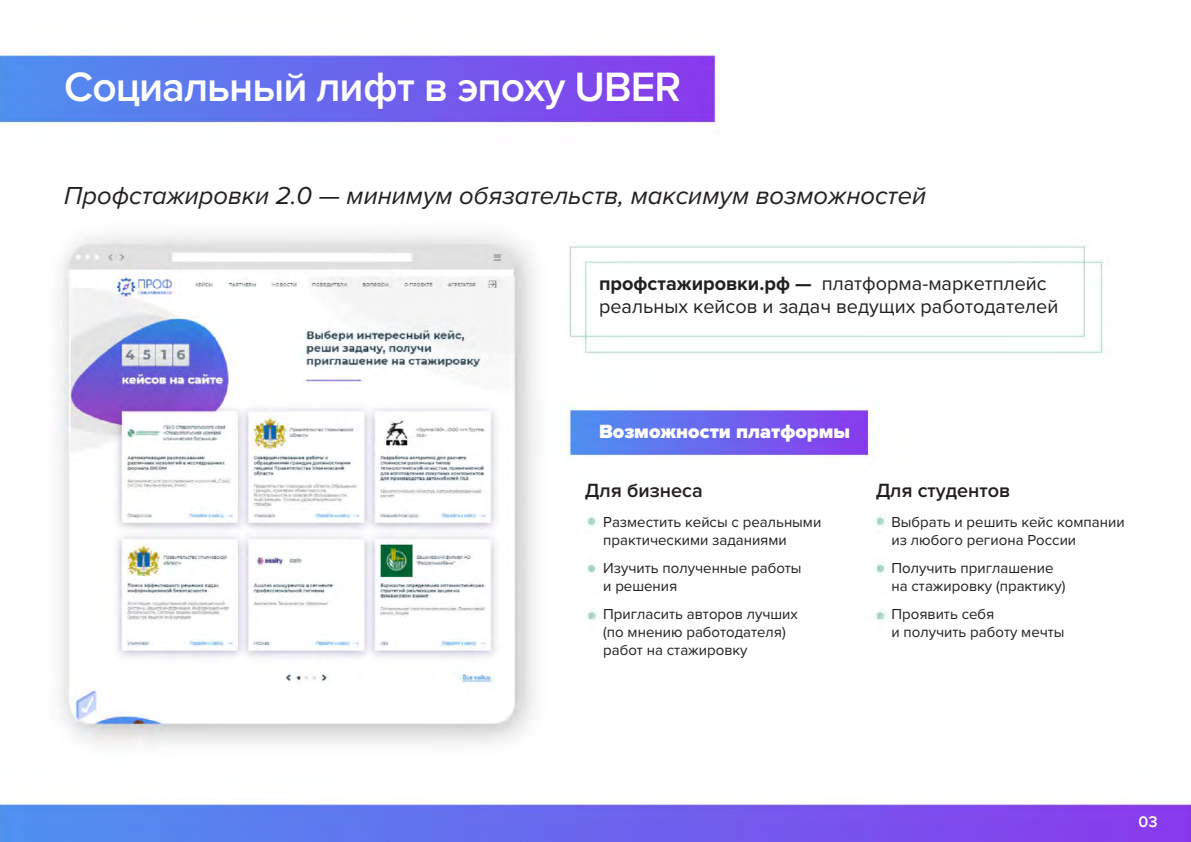
<style>
.page{position:relative;width:1191px;height:842px;background:#fff}
.page>*{position:absolute;margin:0;border:0;box-sizing:border-box;transform-origin:0 0}
.t1{font:600 42.5px "Proxima Nova";letter-spacing:-.025em;color:#fff}
.t2{font:italic 25.5px "Proxima Nova";color:#231f20}
.t3{font:19.8px/23.8px "Proxima Nova";color:#231f20}
.t4{font:600 19.8px "Proxima Nova";color:#231f20}
.t5{font:900 19.8px "Proxima Nova";color:#fff}
.t6{font:600 16px "Proxima Nova";color:#fff}
.t7{font:15px/18px "Proxima Nova";color:#231f20}
.s1{font-weight:700}
</style>
<div class="page">
<img style="left:0;top:54px;width:1191px;height:788px">
<h1 class="t1" style="left:64px;top:62px;width:618px">Социальный лифт в эпоху UBER</h1>
<h2 class="t2" style="left:64px;top:176px;width:863px">Профстажировки 2.0 — минимум обязательств, максимум возможностей</h2>
<h3 class="t3" style="left:599px;top:270px;width:461px"><span class="s1">профстажировки.рф —</span> платформа-маркетплейс реальных кейсов и задач ведущих работодателей</h3>
<h3 class="t5" style="left:599px;top:416px;width:253px">Возможности платформы</h3>
<h3 class="t4" style="left:585px;top:479px;width:119px">Для бизнеса</h3>
<h3 class="t4" style="left:875px;top:479px;width:136px">Для студентов</h3>
<p class="t7" style="left:603px;top:513px;width:220px">Разместить кейсы с реальными практическими заданиями</p>
<p class="t7" style="left:603px;top:559px;width:200px">Изучить полученные работы и решения</p>
<p class="t7" style="left:603px;top:605px;width:196px">Пригласить авторов лучших (по мнению работодателя) работ на стажировку</p>
<p class="t7" style="left:891px;top:513px;width:235px">Выбрать и решить кейс компании из любого региона России</p>
<p class="t7" style="left:891px;top:559px;width:175px">Получить приглашение на стажировку (практику)</p>
<p class="t7" style="left:891px;top:605px;width:175px">Проявить себя<br>и получить работу мечты</p>
<p class="t6" style="left:1138px;top:812px;width:21px">03</p>
</div>
